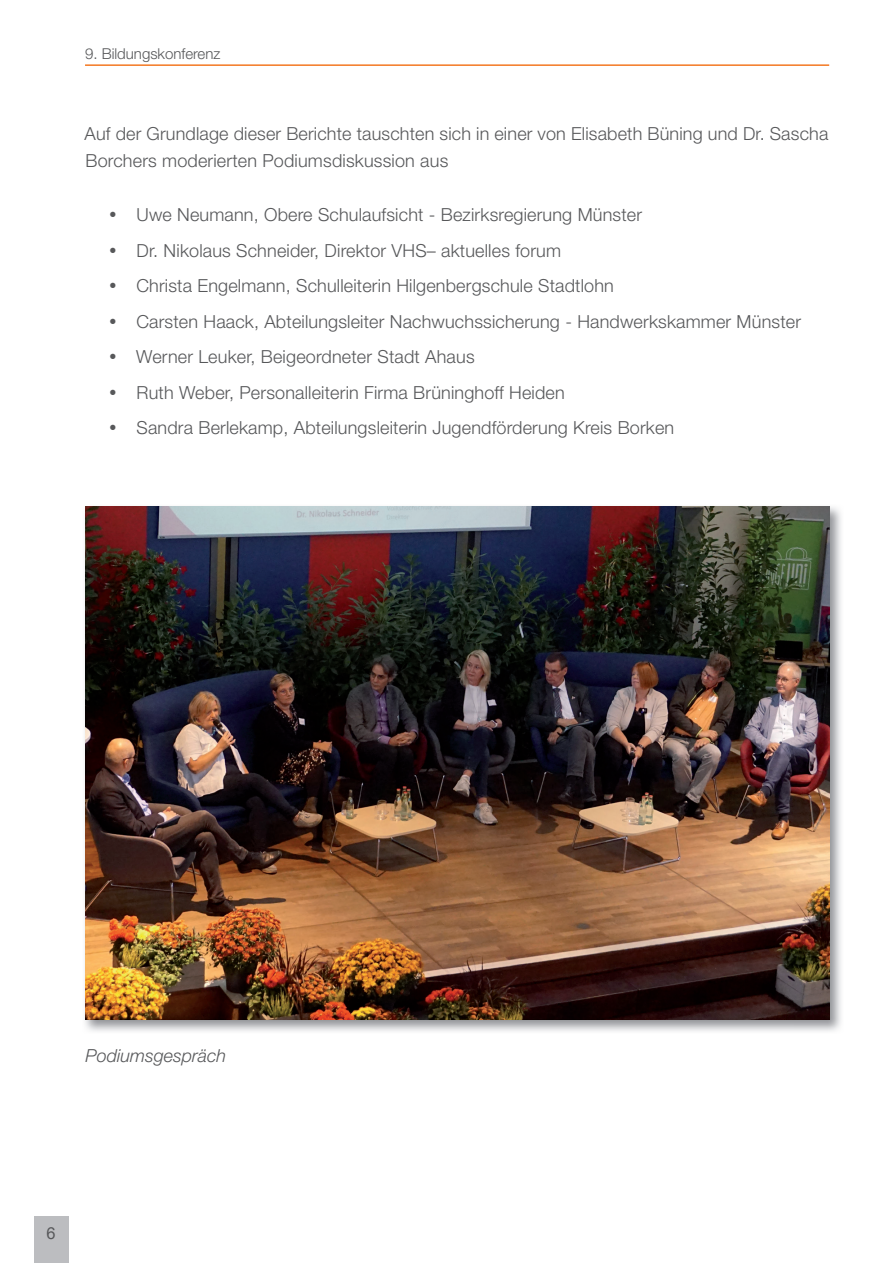
<style>
.page{position:relative;width:893px;height:1263px;background:#fff}
.page>*{position:absolute;margin:0;border:0;box-sizing:border-box;transform-origin:0 0}
.t1{font:300 18px/35.5px "Helvetica Neue LT Std";letter-spacing:.01em;color:#57585a}
.t2{font:italic 300 18px "Helvetica Neue LT Std";color:#57585a}
.t3{font:16.5px "Arial";color:#57585a}
.t4{font:300 15px "Helvetica Neue LT Std";color:#57585a}
</style>
<div class="page">
<div style="left:34px;top:1216px;width:34px;height:47px;background:#bcbdc0"></div>
<hr style="left:85px;top:64px;width:744px;height:2px;background:#f47721">
<img style="left:85px;top:506px;width:756px;height:525px">
<img style="left:85px;top:507px;width:744px;height:512px">
<p class="t4" style="left:85px;top:45px;width:137px">9. Bildungskonferenz</p>
<p class="t1" style="left:85px;top:120px;width:745px;line-height:27px">Auf der Grundlage dieser Berichte tauschten sich in einer von Elisabeth Büning und Dr. Sascha<br>Borchers moderierten Podiumsdiskussion aus</p>
<p class="t1" style="left:136px;top:197px;width:666px">Uwe Neumann, Obere Schulaufsicht - Bezirksregierung Münster<br>Dr. Nikolaus Schneider, Direktor VHS– aktuelles forum<br>Christa Engelmann, Schulleiterin Hilgenbergschule Stadtlohn<br>Carsten Haack, Abteilungsleiter Nachwuchssicherung - Handwerkskammer Münster Werner Leuker, Beigeordneter Stadt Ahaus<br>Ruth Weber, Personalleiterin Firma Brüninghoff Heiden<br>Sandra Berlekamp, Abteilungsleiterin Jugendförderung Kreis Borken</p>
<p class="t2" style="left:85px;top:1044px;width:142px">Podiumsgespräch</p>
<p class="t3" style="left:46px;top:1222px;width:11px">6</p>
</div>
